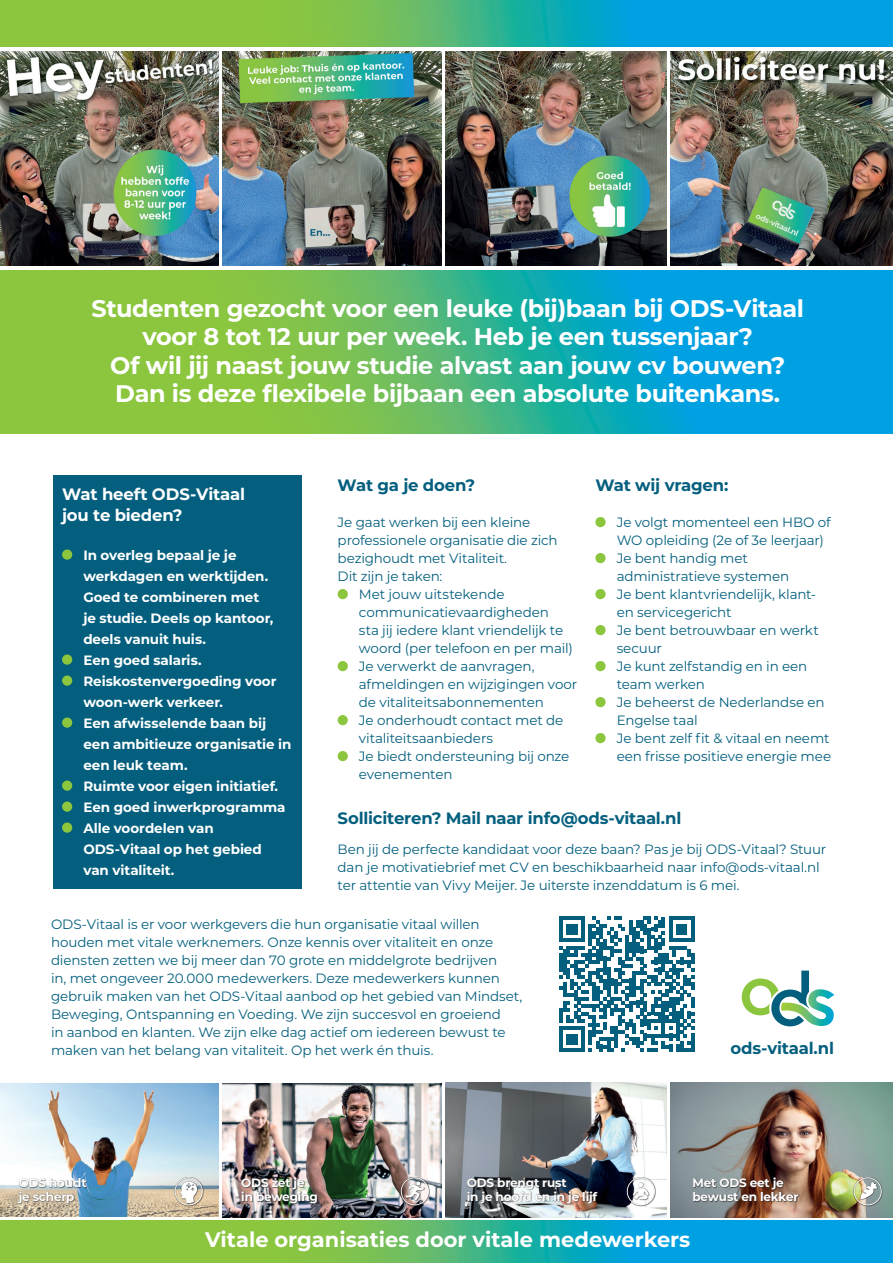
<style>
.page{position:relative;width:893px;height:1263px;background:#fff}
.page>*{position:absolute;margin:0;border:0;box-sizing:border-box;transform-origin:0 0}
.t1{font:700 24px/28.5px "Montserrat";letter-spacing:-.015em;color:#fff;text-align:center}
.t2{font:700 21px "Montserrat";color:#fff}
.t3{font:700 16.5px "Montserrat";letter-spacing:-.015em;color:#045f7e}
.t4{font:700 16.5px/21px "Montserrat";letter-spacing:-.01em;color:#fff}
.t5{font:13.5px/18px "Montserrat";letter-spacing:-.01em;color:#045f7e}
.t6{font:700 13.5px/21px "Montserrat";letter-spacing:-.005em;color:#fff}
.t7{font:700 12.15px/13.6px "Montserrat";letter-spacing:-.02em;color:#fff}
</style>
<div class="page">
<svg style="left:0;top:0;width:893px;height:47px;background:#47b488"></svg>
<svg style="left:0;top:270px;width:893px;height:164px;background:#47b588"></svg>
<svg style="left:0;top:1220px;width:893px;height:43px;background:#47b488"></svg>
<img style="left:671px;top:51px;width:222px;height:215px">
<img style="left:671px;top:1082px;width:222px;height:135px">
<img style="left:445px;top:51px;width:222px;height:215px">
<img style="left:445px;top:1082px;width:222px;height:135px">
<img style="left:223px;top:51px;width:218px;height:215px">
<img style="left:223px;top:1083px;width:218px;height:134px">
<img style="left:0;top:51px;width:219px;height:215px">
<img style="left:0;top:1083px;width:219px;height:133px">
<div style="left:467px;top:1178px;width:132px;height:26px;background:#231f20;opacity:.75"></div>
<div style="left:242px;top:1178px;width:76px;height:26px;background:#231f20;opacity:.75"></div>
<div style="left:693px;top:1178px;width:107px;height:24px;background:#231f20;opacity:.75"></div>
<div style="left:17px;top:1178px;width:71px;height:26px;background:#231f20;opacity:.75"></div>
<div style="left:627px;top:1177px;width:29px;height:30px;background:#231f20;opacity:.75"></div>
<svg style="left:627px;top:1177px;width:28px;height:28px"></svg>
<div style="left:400px;top:1177px;width:30px;height:30px;background:#231f20;opacity:.75"></div>
<svg style="left:401px;top:1177px;width:28px;height:28px"></svg>
<div style="left:853px;top:1177px;width:30px;height:30px;background:#231f20;opacity:.75"></div>
<svg style="left:854px;top:1177px;width:28px;height:28px"></svg>
<div style="left:174px;top:1177px;width:30px;height:30px;background:#231f20;opacity:.75"></div>
<svg style="left:175px;top:1177px;width:28px;height:28px"></svg>
<div style="left:338px;top:589px;width:10px;height:10px;background:#8bc63e;border-radius:50%"></div>
<div style="left:338px;top:661px;width:10px;height:10px;background:#8bc63e;border-radius:50%"></div>
<div style="left:338px;top:715px;width:10px;height:10px;background:#8bc63e;border-radius:50%"></div>
<div style="left:338px;top:751px;width:10px;height:10px;background:#8bc63e;border-radius:50%"></div>
<div style="left:595px;top:517px;width:11px;height:10px;background:#8bc63e;border-radius:50%"></div>
<div style="left:595px;top:553px;width:11px;height:10px;background:#8bc63e;border-radius:50%"></div>
<div style="left:595px;top:589px;width:11px;height:10px;background:#8bc63e;border-radius:50%"></div>
<div style="left:595px;top:625px;width:11px;height:10px;background:#8bc63e;border-radius:50%"></div>
<div style="left:595px;top:661px;width:11px;height:10px;background:#8bc63e;border-radius:50%"></div>
<div style="left:595px;top:697px;width:11px;height:10px;background:#8bc63e;border-radius:50%"></div>
<div style="left:595px;top:733px;width:11px;height:10px;background:#8bc63e;border-radius:50%"></div>
<div style="left:54px;top:475px;width:248px;height:414px;background:#045f7e"></div>
<div style="left:62px;top:549px;width:10px;height:11px;background:#8bc63e;border-radius:50%"></div>
<div style="left:62px;top:654px;width:10px;height:11px;background:#8bc63e;border-radius:50%"></div>
<div style="left:62px;top:675px;width:10px;height:11px;background:#8bc63e;border-radius:50%"></div>
<div style="left:62px;top:717px;width:10px;height:11px;background:#8bc63e;border-radius:50%"></div>
<div style="left:62px;top:780px;width:10px;height:11px;background:#8bc63e;border-radius:50%"></div>
<div style="left:62px;top:801px;width:10px;height:11px;background:#8bc63e;border-radius:50%"></div>
<div style="left:62px;top:822px;width:10px;height:11px;background:#8bc63e;border-radius:50%"></div>
<svg style="left:742px;top:970px;width:92px;height:56px"></svg>
<svg style="left:559px;top:916px;width:136px;height:136px"></svg>
<hr style="left:691px;top:1034px;width:4px;height:18px;background:#045f7e">
<h1 class="t1" style="left:91px;top:293px;width:714px">Studenten gezocht voor een leuke (bij)baan bij ODS-Vitaal voor 8 tot 12 uur per week. Heb je een tussenjaar?<br>Of wil jij naast jouw studie alvast aan jouw cv bouwen?<br>Dan is deze flexibele bijbaan een absolute buitenkans.</h1>
<p class="t4" style="left:62px;top:482px;width:184px">Wat heeft ODS-Vitaal jou te bieden?</p>
<p class="t6" style="left:83px;top:544px;width:210px">In overleg bepaal je je werkdagen en werktijden.<br>Goed te combineren met<br>je studie. Deels op kantoor, deels vanuit huis.<br>Een goed salaris.<br>Reiskostenvergoeding voor woon-werk verkeer.<br>Een afwisselende baan bij een ambitieuze organisatie in een leuk team.<br>Ruimte voor eigen initiatief.<br>Een goed inwerkprogramma<br>Alle voordelen van<br>ODS-Vitaal op het gebied<br>van vitaliteit.</p>
<p class="t3" style="left:338px;top:473px;width:139px">Wat ga je doen?</p>
<p class="t5" style="left:338px;top:513px;width:194px">Je gaat werken bij een kleine</p>
<p class="t5" style="left:338px;top:531px;width:222px">professionele organisatie die zich</p>
<p class="t5" style="left:338px;top:549px;width:171px">bezighoudt met Vitaliteit.</p>
<p class="t5" style="left:338px;top:567px;width:106px">Dit zijn je taken:</p>
<p class="t5" style="left:359px;top:585px;width:147px">Met jouw uitstekende</p>
<p class="t5" style="left:359px;top:603px;width:192px">communicatievaardigheden</p>
<p class="t5" style="left:359px;top:621px;width:206px">sta jij iedere klant vriendelijk te</p>
<p class="t5" style="left:359px;top:639px;width:216px">woord (per telefoon en per mail)</p>
<p class="t5" style="left:359px;top:657px;width:177px">Je verwerkt de aanvragen,</p>
<p class="t5" style="left:359px;top:675px;width:220px">afmeldingen en wijzigingen voor</p>
<p class="t5" style="left:359px;top:693px;width:186px">de vitaliteitsabonnementen</p>
<p class="t5" style="left:359px;top:711px;width:206px">Je onderhoudt contact met de</p>
<p class="t5" style="left:359px;top:729px;width:136px">vitaliteitsaanbieders</p>
<p class="t5" style="left:359px;top:747px;width:212px">Je biedt ondersteuning bij onze</p>
<p class="t5" style="left:359px;top:765px;width:95px">evenementen</p>
<p class="t3" style="left:595px;top:473px;width:135px">Wat wij vragen:</p>
<p class="t5" style="left:617px;top:513px;width:216px">Je volgt momenteel een HBO of<br>WO opleiding (2e of 3e leerjaar)<br>Je bent handig met administratieve systemen<br>Je bent klantvriendelijk, klant&shy;en servicegericht<br>Je bent betrouwbaar en werkt secuur<br>Je kunt zelfstandig en in een team werken<br>Je beheerst de Nederlandse en<br>Engelse taal<br>Je bent zelf fit &amp; vitaal en neemt een frisse positieve energie mee</p>
<p class="t3" style="left:338px;top:806px;width:345px">Solliciteren? Mail naar info@ods-vitaal.nl</p>
<p class="t5" style="left:338px;top:840px;width:490px">Ben jij de perfecte kandidaat voor deze baan? Pas je bij ODS-Vitaal? Stuur dan je motivatiebrief met CV en beschikbaarheid naar info@ods-vitaal.nl ter attentie van Vivy Meijer. Je uiterste inzenddatum is 6 mei.</p>
<p class="t5" style="left:51px;top:914px;width:473px">ODS-Vitaal is er voor werkgevers die hun organisatie vitaal willen houden met vitale werknemers. Onze kennis over vitaliteit en onze diensten zetten we bij meer dan 70 grote en middelgrote bedrijven<br>in, met ongeveer 20.000 medewerkers. Deze medewerkers kunnen gebruik maken van het ODS-Vitaal aanbod op het gebied van Mindset, Beweging, Ontspanning en Voeding. We zijn succesvol en groeiend<br>in aanbod en klanten. We zijn elke dag actief om iedereen bewust te maken van het belang van vitaliteit. Op het werk én thuis.</p>
<p class="t3" style="left:730px;top:1036px;width:105px">ods-vitaal.nl</p>
<p class="t7" style="left:19px;top:1175px;width:70px">ODS houdt je scherp</p>
<p class="t7" style="left:241px;top:1175px;width:78px">ODS zet je in beweging</p>
<p class="t7" style="left:692px;top:1175px;width:108px">Met ODS eet je bewust en lekker</p>
<p class="t7" style="left:467px;top:1175px;width:132px">ODS brengt rust<br>in je hoofd en in je lijf</p>
<h2 class="t2" style="left:205px;top:1224px;width:487px">Vitale organisaties door vitale medewerkers</h2>
</div>
